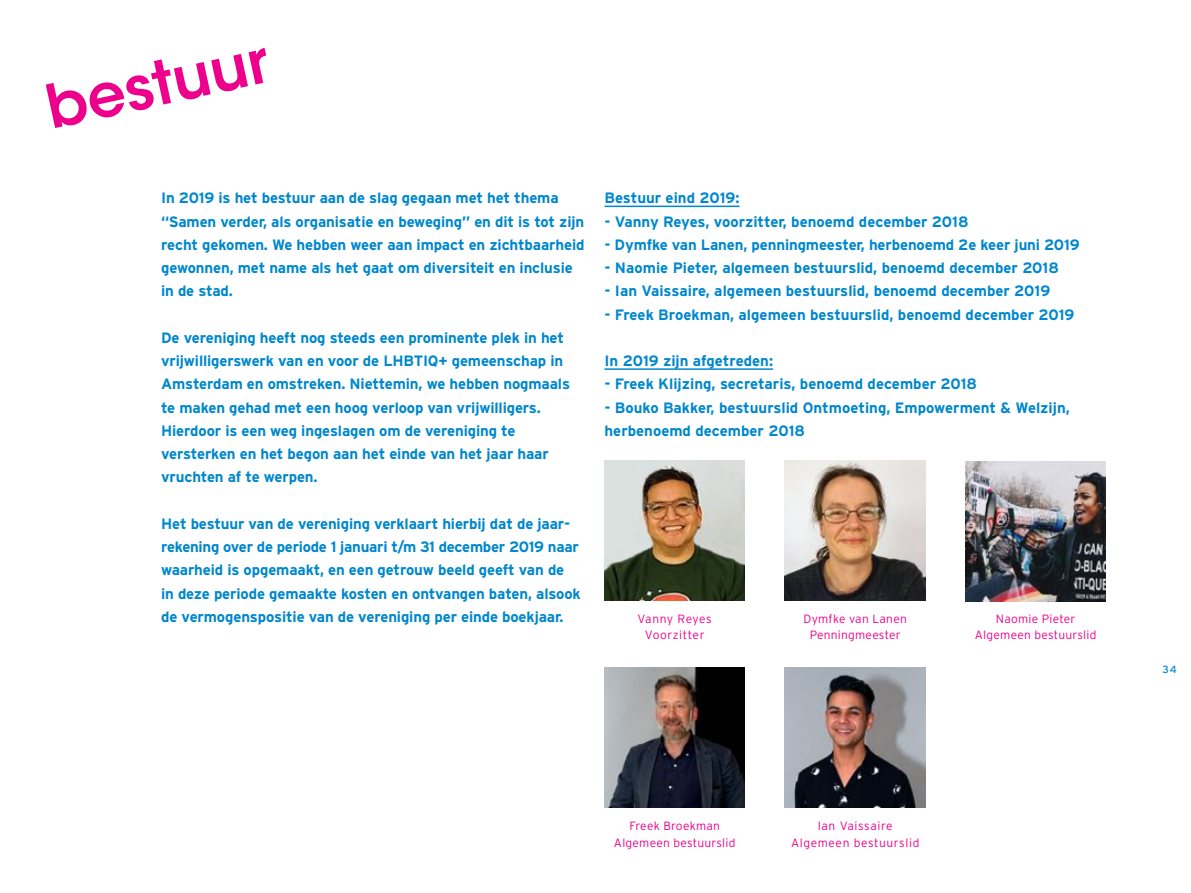
<style>
.page{position:relative;width:1191px;height:893px;background:#fff}
.page>*{position:absolute;margin:0;border:0;box-sizing:border-box;transform-origin:0 0}
.t1{font:600 60px "ITC Avant Garde Std";color:#ec008c}
.t2{font:700 15px/23.2px "Interstate";letter-spacing:-.01em;color:#0087cd}
.t3{font:300 12px/16.5px "Interstate";letter-spacing:.02em;color:#ec008c;text-align:center}
.t4{font:300 12px/16.5px "Interstate";letter-spacing:.05em;color:#ec008c;text-align:center}
.t5{font:10.5px "Interstate";color:#0087cd}
</style>
<div class="page">
<hr style="left:604px;top:206px;width:135px;height:1px;background:#0087cd">
<hr style="left:604px;top:368px;width:169px;height:2px;background:#0087cd">
<img style="left:604px;top:460px;width:141px;height:140px">
<img style="left:785px;top:460px;width:140px;height:140px">
<img style="left:604px;top:667px;width:141px;height:141px">
<img style="left:785px;top:667px;width:140px;height:141px">
<img style="left:965px;top:461px;width:141px;height:141px">
<h1 class="t1" style="left:39px;top:70px;width:227px;rotate:-12deg">bestuur</h1>
<p class="t2" style="left:161px;top:186px;width:425px">In 2019 is het bestuur aan de slag gegaan met het thema “Samen verder, als organisatie en beweging” en dit is tot zijn recht gekomen. We hebben weer aan impact en zichtbaarheid gewonnen, met name als het gaat om diversiteit en inclusie in de stad.</p>
<p class="t2" style="left:161px;top:326px;width:410px">De vereniging heeft nog steeds een prominente plek in het vrijwilligerswerk van en voor de LHBTIQ+ gemeenschap in Amsterdam en omstreken. Niettemin, we hebben nogmaals te maken gehad met een hoog verloop van vrijwilligers.<br>Hierdoor is een weg ingeslagen om de vereniging te versterken en het begon aan het einde van het jaar haar vruchten af te werpen.</p>
<p class="t2" style="left:161px;top:512px;width:421px">Het bestuur van de vereniging verklaart hierbij dat de jaar&shy;rekening over de periode 1 januari t/m 31 december 2019 naar waarheid is opgemaakt, en een getrouw beeld geeft van de in deze periode gemaakte kosten en ontvangen baten, alsook de vermogenspositie van de vereniging per einde boekjaar.</p>
<p class="t2" style="left:604px;top:186px;width:137px">Bestuur eind 2019:</p>
<p class="t2" style="left:604px;top:210px;width:365px">- Vanny Reyes, voorzitter, benoemd december 2018</p>
<p class="t2" style="left:604px;top:233px;width:477px">- Dymfke van Lanen, penningmeester, herbenoemd 2e keer juni 2019</p>
<p class="t2" style="left:604px;top:256px;width:456px">- Naomie Pieter, algemeen bestuurslid, benoemd december 2018</p>
<p class="t2" style="left:604px;top:279px;width:447px">- Ian Vaissaire, algemeen bestuurslid, benoemd december 2019</p>
<p class="t2" style="left:604px;top:303px;width:471px">- Freek Broekman, algemeen bestuurslid, benoemd december 2019</p>
<p class="t2" style="left:604px;top:349px;width:170px">In 2019 zijn afgetreden:</p>
<p class="t2" style="left:604px;top:372px;width:374px">- Freek Klijzing, secretaris, benoemd december 2018</p>
<p class="t2" style="left:604px;top:396px;width:467px">- Bouko Bakker, bestuurslid Ontmoeting, Empowerment &amp; Welzijn, herbenoemd december 2018</p>
<p class="t3" style="left:637px;top:610px;width:76px">Vanny Reyes<br>Voorzitter</p>
<p class="t3" style="left:803px;top:610px;width:105px">Dymfke van Lanen<br>Penningmeester</p>
<p class="t3" style="left:975px;top:610px;width:123px">Naomie Pieter<br>Algemeen bestuurslid</p>
<p class="t3" style="left:614px;top:818px;width:123px">Freek Broekman<br>Algemeen bestuurslid</p>
<p class="t4" style="left:791px;top:818px;width:130px">Ian Vaissaire<br>Algemeen bestuurslid</p>
<p class="t5" style="left:1162px;top:664px;width:16px">34</p>
</div>
